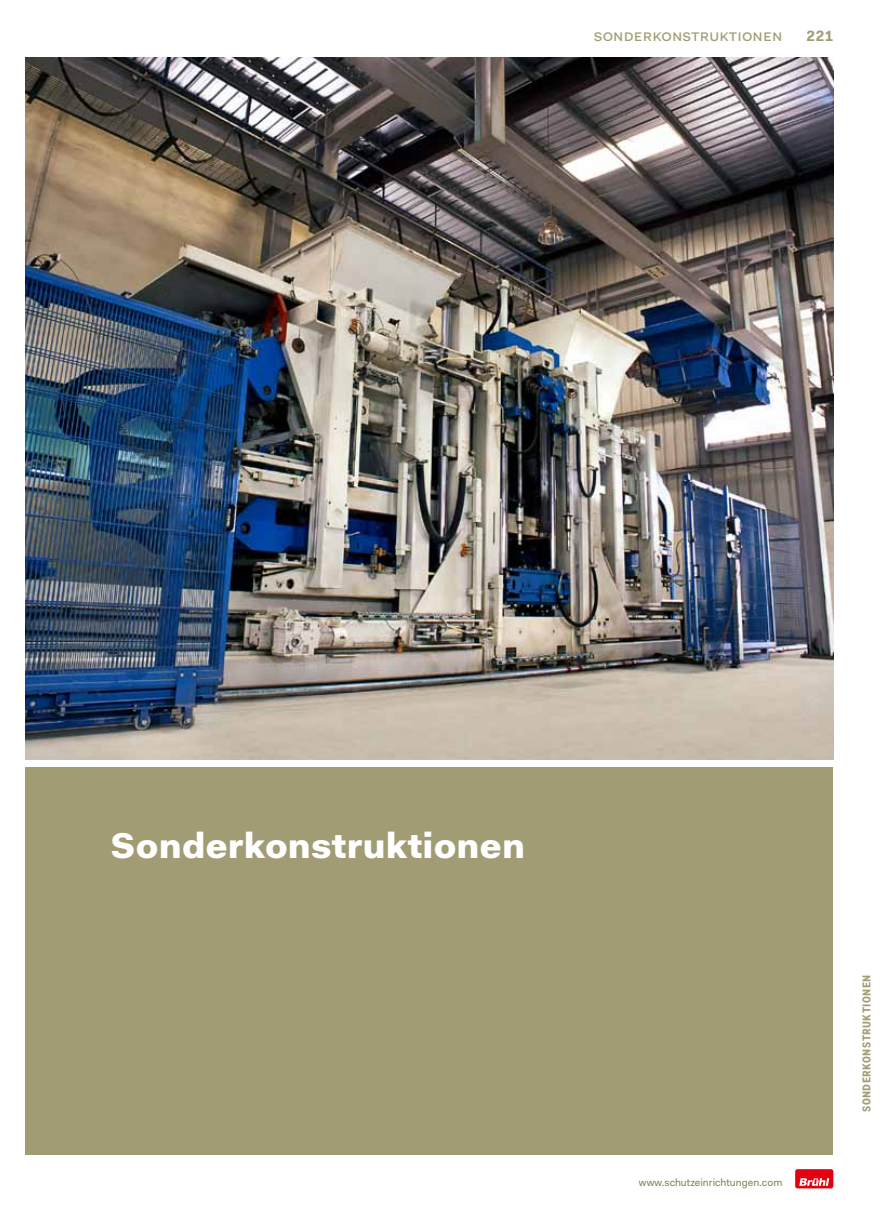
<style>
.page{position:relative;width:893px;height:1212px;background:#fff}
.page>*{position:absolute;margin:0;border:0;box-sizing:border-box;transform-origin:0 0}
.t1{font:900 36px "Fakt Pro";letter-spacing:.005em;color:#fff}
.t2{font:16.5px "Fakt Pro";letter-spacing:.01em;color:#a19c74}
.t3{font:600 15px "Fakt Con Pro";letter-spacing:.03em;color:#a19c74}
.t4{font:700 15px "Fakt Pro";color:#a19c74}
.t5{font:10.5px "Fakt Pro";color:#84814e}
</style>
<div class="page">
<div style="left:795px;top:1169px;width:38px;height:19px;background:#e3000f;border-radius:2px"></div>
<svg style="left:799px;top:1178px;width:30px;height:8px"></svg>
<img style="left:26px;top:58px;width:807px;height:701px">
<div style="left:26px;top:767px;width:807px;height:388px;background:#a19c74"></div>
<h2 class="t2" style="left:594px;top:25px;width:190px">sonderkonstruktionen</h2>
<h3 class="t4" style="left:806px;top:26px;width:29px">221</h3>
<h1 class="t1" style="left:111px;top:822px;width:416px">Sonderkonstruktionen</h1>
<p class="t5" style="left:639px;top:1175px;width:145px">www.schutzeinrichtungen.com</p>
<h3 class="t3" style="left:855px;top:1112px;width:139px;rotate:-90deg">sonderkonstruktionen</h3>
</div>
